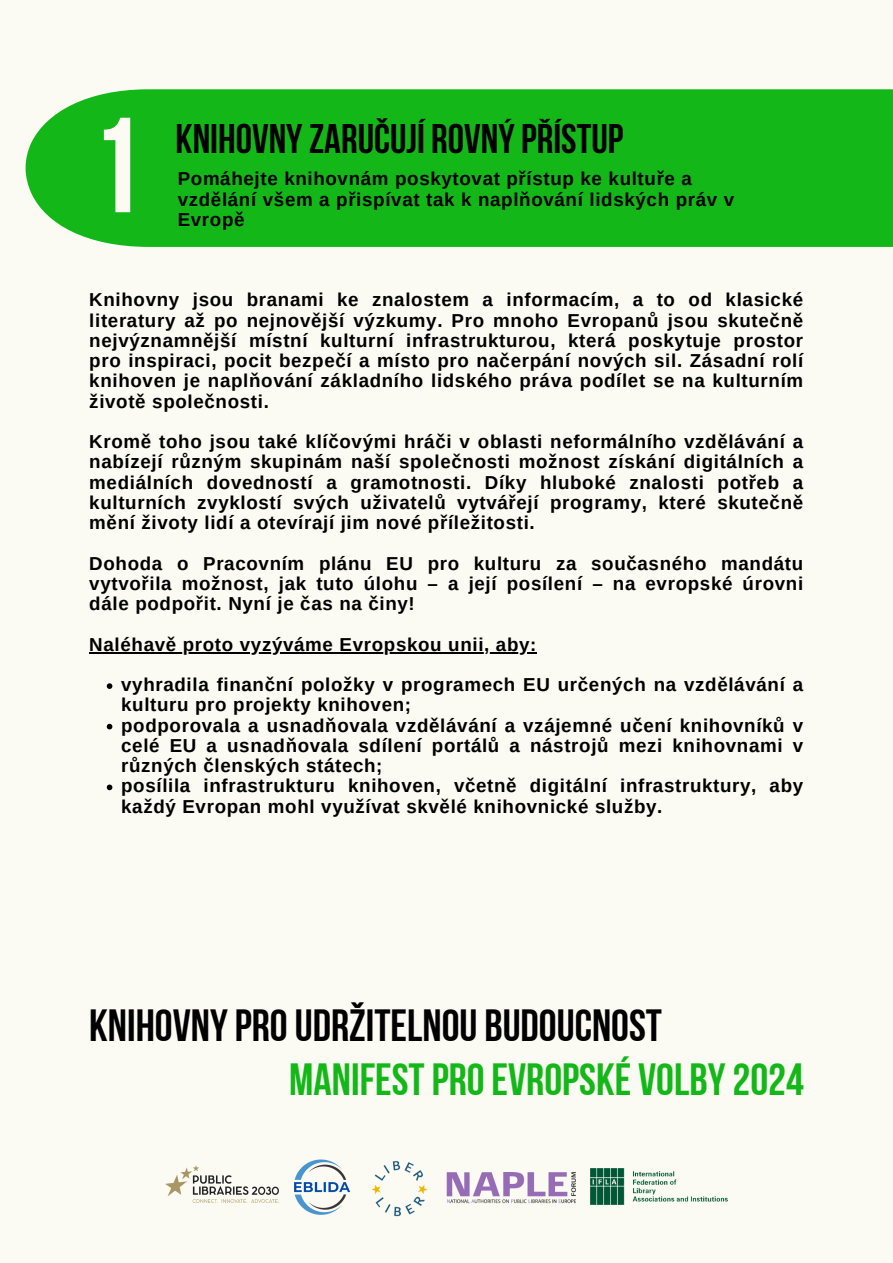
<style>
.page{position:relative;width:893px;height:1263px;background:#fbfbf3}
.page>*{position:absolute;margin:0;border:0;box-sizing:border-box;transform-origin:0 0}
.t1{font:135px "Bebas Neue Cyrillic";color:#fbfbf3}
.t2{font:45px "Bebas Neue Cyrillic";color:#000}
.t3{font:45px "Bebas Neue Cyrillic";color:#13b818}
.t4{font:700 41.25px "Bebas Neue";color:#000}
.t5{font:700 18.75px/20.2px "Arimo";letter-spacing:.035em;color:#000;text-align:justify}
</style>
<div class="page">
<div style="left:26px;top:89px;width:867px;height:158px;background:#13b818"></div>
<hr style="left:89px;top:652px;width:448px;height:1px;background:#000">
<svg style="left:107px;top:683px;width:5px;height:6px"></svg>
<svg style="left:107px;top:724px;width:5px;height:5px"></svg>
<svg style="left:107px;top:784px;width:5px;height:6px"></svg>
<img style="left:165px;top:1165px;width:114px;height:38px">
<img style="left:294px;top:1159px;width:57px;height:56px">
<img style="left:590px;top:1168px;width:138px;height:37px">
<img style="left:446px;top:1172px;width:129px;height:32px">
<img style="left:371px;top:1161px;width:57px;height:56px">
<h2 class="t1" style="left:89px;top:111px;width:55px">1</h2>
<h1 class="t4" style="left:176px;top:122px;width:449px">KNIHOVNYZARUČUJÍ ROVNÝPŘÍSTUP</h1>
<h3 class="t5" style="left:178px;top:169px;width:558px;text-align:left">Pomáhejte knihovnám poskytovat přístup ke kultuře a vzdělání všem a přispívat tak k naplňování lidských práv v<br>Evropě</h3>
<p class="t5" style="left:89px;top:290px;width:715px">Knihovny jsou branami ke znalostem a informacím, a to od klasické literatury až po nejnovější výzkumy. Pro mnoho Evropanů jsou skutečně nejvýznamnější místní kulturní infrastrukturou, která poskytuje prostor pro inspiraci, pocit bezpečí a místo pro načerpání nových sil. Zásadní rolí knihoven je naplňování základního lidského práva podílet se na kulturním životě společnosti.</p>
<h3 class="t5" style="left:89px;top:431px;width:715px">Kromě toho jsou také klíčovými hráči v oblasti neformálního vzdělávání a nabízejí různým skupinám naší společnosti možnost získání digitálních a mediálních dovedností a gramotnosti. Díky hluboké znalosti potřeb a kulturních zvyklostí svých uživatelů vytvářejí programy, které skutečně mění životy lidí a otevírají jim nové příležitosti.</h3>
<h3 class="t5" style="left:89px;top:553px;width:715px">Dohoda o Pracovním plánu EU pro kulturu za současného mandátu vytvořila možnost, jak tuto úlohu – a její posílení – na evropské úrovni dále podpořit. Nyní je čas na činy!</h3>
<h3 class="t5" style="left:89px;top:634px;width:449px">Naléhavě proto vyzýváme Evropskou unii, aby:</h3>
<h3 class="t5" style="left:121px;top:674px;width:683px">vyhradila finanční položky v programech EU určených na vzdělávání a kulturu pro projekty knihoven;</h3>
<p class="t5" style="left:121px;top:715px;width:683px">podporovala a usnadňovala vzdělávání a vzájemné učení knihovníků v celé EU a usnadňovala sdílení portálů a nástrojů mezi knihovnami v různých členských státech;</p>
<p class="t5" style="left:121px;top:776px;width:683px">posílila infrastrukturu knihoven, včetně digitální infrastruktury, aby každý Evropan mohl využívat skvělé knihovnické služby.</p>
<p class="t2" style="left:89px;top:1007px;width:574px">KNIHOVNYPRO UDRŽITELNOU BUDOUCNOST</p>
<h2 class="t3" style="left:289px;top:1061px;width:516px">MANIFEST PROEVROPSKÉ VOLBY2024</h2>
</div>
